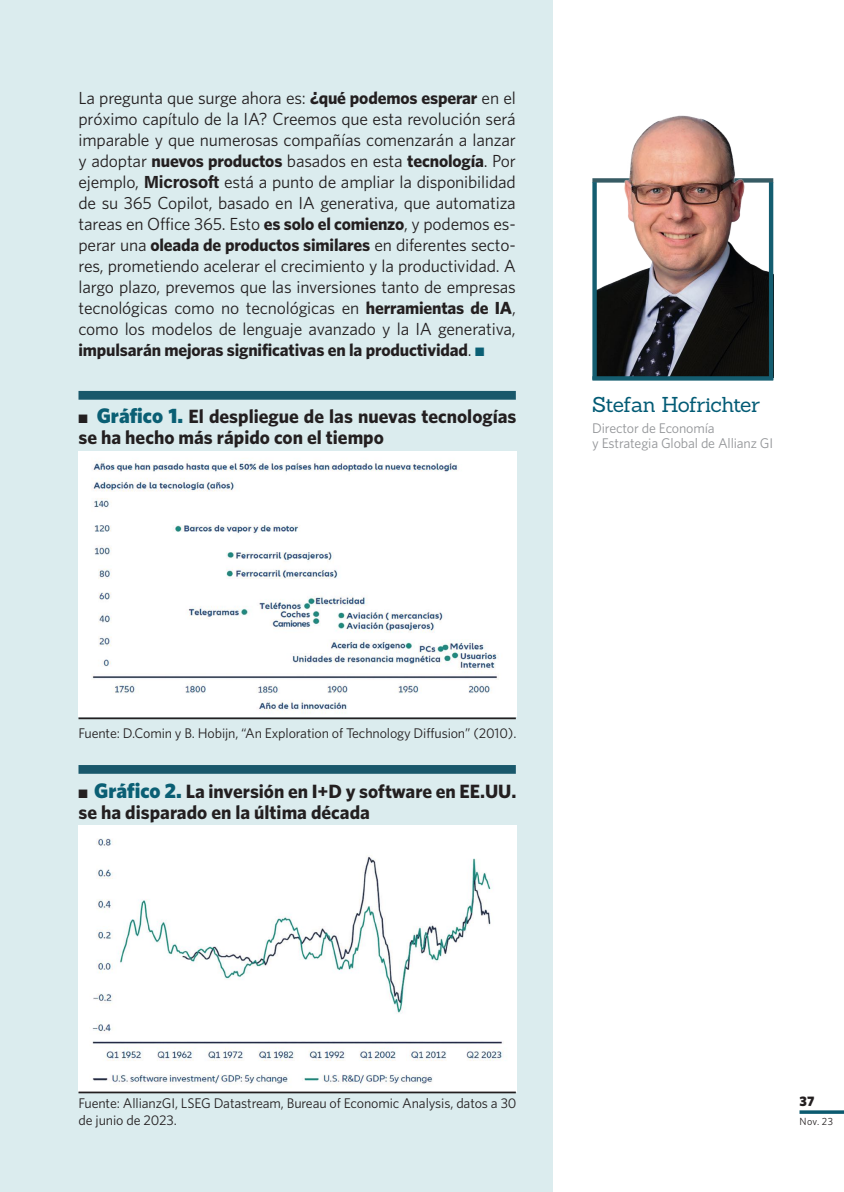
<style>
.page{position:relative;width:844px;height:1192px;background:#fff}
.page>*{position:absolute;margin:0;border:0;box-sizing:border-box;transform-origin:0 0}
.t1{font:21px "Sanchez";letter-spacing:-.035em;color:#035b75}
.t2{font:700 19.25px/21px "Whitney";color:#231f20}
.t3{font:17.5px/21px "Whitney";letter-spacing:-.01em;color:#231f20;text-align:justify}
.t4{font:14px/16.8px "Whitney";letter-spacing:-.01em;color:#231f20}
.t5{font:14px/15.8px "Whitney";letter-spacing:-.01em;color:#939598}
.t6{font:900 13.83px "Whitney";color:#231f20}
.t7{font:10.33px "Whitney";color:#231f20}
.s1{font-weight:700}
.s2{font-family:"Acumin Variable Concept"}
.s3{color:#0a5f74}
.s4{font-weight:900;font-size:21px;color:#0a5f74}
</style>
<div class="page">
<div style="left:0;top:0;width:552px;height:1192px;background:#dbecee"></div>
<hr style="left:799px;top:1110px;width:45px;height:3px;background:#0b5a6f">
<div style="left:78px;top:391px;width:438px;height:9px;background:#19586b"></div>
<div style="left:592px;top:178px;width:181px;height:5px;background:#375b64"></div>
<img style="left:596px;top:115px;width:177px;height:261px">
<hr style="left:769px;top:182px;width:4px;height:198px;background:#145d70">
<svg style="left:597px;top:376px;width:172px;height:4px"></svg>
<div style="left:592px;top:182px;width:5px;height:198px;background:#145d70"></div>
<img style="left:78px;top:451px;width:438px;height:266px">
<hr style="left:78px;top:717px;width:438px;height:2px;background:#231f20">
<div style="left:78px;top:765px;width:438px;height:9px;background:#19586b"></div>
<img style="left:78px;top:825px;width:438px;height:266px">
<hr style="left:78px;top:1091px;width:438px;height:2px;background:#231f20">
<p class="t3" style="left:78px;top:87px;width:439px">La pregunta que surge ahora es: <span class="s1">¿qué podemos esperar</span> en el próximo capítulo de la IA? Creemos que esta revolución será imparable y que numerosas compañías comenzarán a lanzar y adoptar <span class="s1">nuevos productos</span> basados en esta <span class="s1">tecnología</span>. Por ejemplo, <span class="s2">Microsoft</span> está a punto de ampliar la disponibilidad de su 365 Copilot, basado en IA generativa, que automatiza tareas en Office 365. Esto <span class="s1">es solo el comienzo</span>, y podemos es&shy;perar una <span class="s1">oleada de productos similares</span> en diferentes secto&shy;res, prometiendo acelerar el crecimiento y la productividad. A largo plazo, prevemos que las inversiones tanto de empresas tecnológicas como no tecnológicas en <span class="s1">herramientas de IA</span>, como los modelos de lenguaje avanzado y la IA generativa, <span class="s1">impulsarán mejoras significativas en la productividad</span>. <span class="s3">■</span></p>
<p class="t2" style="left:78px;top:405px;width:439px">■ <span class="s4">Gráfico 1.</span> El despliegue de las nuevas tecnologías se ha hecho más rápido con el tiempo</p>
<p class="t1" style="left:592px;top:391px;width:169px">Stefan Hofrichter</p>
<p class="t5" style="left:592px;top:419px;width:183px">Director de Economía<br>y Estrategia Global de Allianz GI</p>
<p class="t4" style="left:78px;top:724px;width:439px">Fuente: D.Comin y B. Hobijn, “An Exploration of Technology Diffusion” (2010).</p>
<p class="t2" style="left:78px;top:779px;width:439px">■ <span class="s4">Gráfico 2.</span> La inversión en I+D y software en EE.UU. se ha disparado en la última década</p>
<p class="t4" style="left:78px;top:1094px;width:439px">Fuente: AllianzGI, LSEG Datastream, Bureau of Economic Analysis, datos a 30 de junio de 2023.</p>
<p class="t6" style="left:799px;top:1092px;width:17px">37</p>
<p class="t7" style="left:799px;top:1115px;width:35px">Nov. 23</p>
</div>
